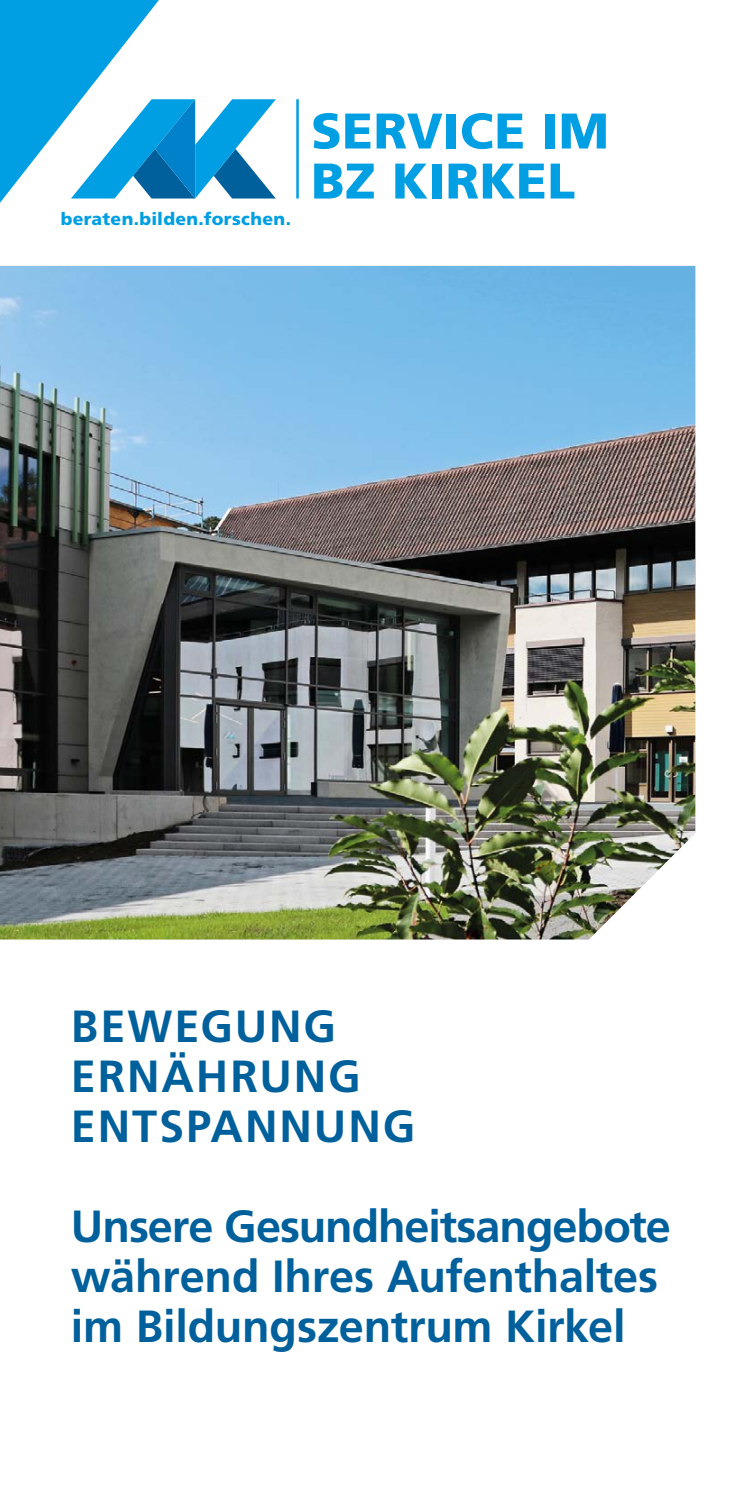
<style>
.page{position:relative;width:745px;height:1489px;background:#fff}
.page>*{position:absolute;margin:0;border:0;box-sizing:border-box;transform-origin:0 0}
.t1{font:900 50px/50px "Frutiger";letter-spacing:.01em;color:#009fe3}
.t2{font:700 45px/50px "Frutiger";letter-spacing:-.005em;color:#00609c}
.t3{font:700 45px/50px "Frutiger";letter-spacing:.04em;color:#00609c}
.t4{font:900 17.5px "Frutiger";letter-spacing:.02em;color:#009fe3}
</style>
<div class="page">
<hr style="left:296px;top:99px;width:2px;height:99px;background:#009fe3">
<svg style="left:0;top:0;width:275px;height:203px"></svg>
<img style="left:0;top:266px;width:694px;height:673px">
<p class="t4" style="left:61px;top:208px;width:232px">beraten.bilden.forschen.</p>
<p class="t1" style="left:311px;top:105px;width:299px">SERVICE IM<br>BZ KIRKEL</p>
<p class="t3" style="left:71px;top:1000px;width:345px">BEWEGUNG<br>ERNÄHRUNG<br>ENTSPANNUNG</p>
<p class="t2" style="left:71px;top:1200px;width:601px">Unsere Gesundheitsangebote während Ihres Aufenthaltes im Bildungszentrum Kirkel</p>
</div>
